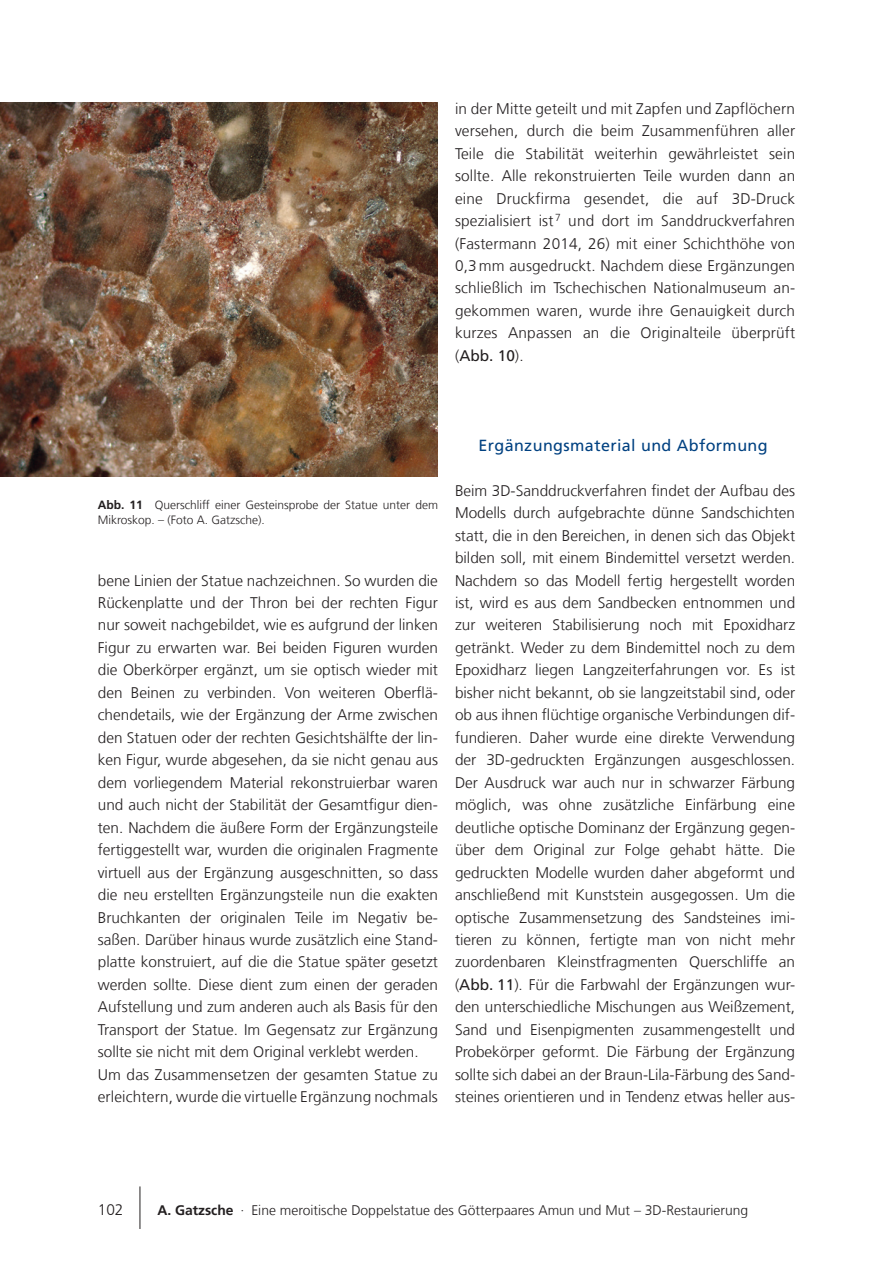
<style>
.page{position:relative;width:893px;height:1263px;background:#fff}
.page>*{position:absolute;margin:0;border:0;box-sizing:border-box;transform-origin:0 0}
.RA_Überschrift_1{font:16.2px "Frutiger LT Com";letter-spacing:.025em;color:#014181}
.RA_Text_10_25_Raster{font:300 15.3px/22.5px "Frutiger LT Com";letter-spacing:.01em;color:#231f20;text-align:justify}
.t1{font:300 13.8px "Frutiger LT Com";color:#231f20}
.RA_BU{font:300 12px/15.5px "Frutiger LT Com";color:#231f20}
.s1{font-weight:400}
.s2{font-weight:700}
</style>
<div class="page">
<hr style="left:140px;top:1186px;width:1px;height:43px;background:#231f20">
<img style="left:0;top:102px;width:438px;height:374px">
<p class="RA_Text_10_25_Raster" style="left:455px;top:97px;width:342px">in der Mitte geteilt und mit Zapfen und Zapflöchern versehen, durch die beim Zusammenführen aller Teile die Stabilität weiterhin gewährleistet sein sollte. Alle rekonstruierten Teile wurden dann an eine Druckfirma gesendet, die auf 3D-Druck spezialisiert ist <sup>7</sup> und dort im Sanddruckverfahren (Fastermann 2014, 26) mit einer Schichthöhe von 0,3 mm ausgedruckt. Nachdem diese Ergänzungen schließlich im Tschechischen Nationalmuseum an&shy;gekommen waren, wurde ihre Genauigkeit durch kurzes Anpassen an die Originalteile überprüft (<span class="s1">Abb. 10</span>).</p>
<p class="RA_BU" style="left:98px;top:497px;width:342px"><span class="s2">Abb. 11</span> Querschliff einer Gesteinsprobe der Statue unter dem<br>Mikroskop. – (Foto A. Gatzsche).</p>
<p class="RA_Text_10_25_Raster" style="left:98px;top:569px;width:342px">bene Linien der Statue nachzeichnen. So wurden die Rückenplatte und der Thron bei der rechten Figur nur soweit nachgebildet, wie es aufgrund der linken Figur zu erwarten war. Bei beiden Figuren wurden die Oberkörper ergänzt, um sie optisch wieder mit den Beinen zu verbinden. Von weiteren Oberflä&shy;chendetails, wie der Ergänzung der Arme zwischen den Statuen oder der rechten Gesichtshälfte der lin&shy;ken Figur, wurde abgesehen, da sie nicht genau aus dem vorliegendem Material rekonstruierbar waren und auch nicht der Stabilität der Gesamtfigur dien&shy;ten. Nachdem die äußere Form der Ergänzungsteile fertiggestellt war, wurden die originalen Fragmente virtuell aus der Ergänzung ausgeschnitten, so dass die neu erstellten Ergänzungsteile nun die exakten Bruchkanten der originalen Teile im Negativ be&shy;saßen. Darüber hinaus wurde zusätzlich eine Stand&shy;platte konstruiert, auf die die Statue später gesetzt werden sollte. Diese dient zum einen der geraden Aufstellung und zum anderen auch als Basis für den Transport der Statue. Im Gegensatz zur Ergänzung sollte sie nicht mit dem Original verklebt werden.</p>
<p class="RA_Text_10_25_Raster" style="left:98px;top:1063px;width:342px">Um das Zusammensetzen der gesamten Statue zu erleichtern, wurde die virtuelle Ergänzung nochmals</p>
<p class="RA_Überschrift_1" style="left:478px;top:436px;width:291px">Ergänzungsmaterial und Abformung</p>
<p class="RA_Text_10_25_Raster" style="left:455px;top:479px;width:342px">Beim 3D-Sanddruckverfahren findet der Aufbau des Modells durch aufgebrachte dünne Sandschichten statt, die in den Bereichen, in denen sich das Objekt bilden soll, mit einem Bindemittel versetzt werden.<br>Nachdem so das Modell fertig hergestellt worden ist, wird es aus dem Sandbecken entnommen und zur weiteren Stabilisierung noch mit Epoxidharz getränkt. Weder zu dem Bindemittel noch zu dem Epoxidharz liegen Langzeiterfahrungen vor. Es ist bisher nicht bekannt, ob sie langzeitstabil sind, oder ob aus ihnen flüchtige organische Verbindungen dif&shy;fundieren. Daher wurde eine direkte Verwendung der 3D-gedruckten Ergänzungen ausgeschlossen.<br>Der Ausdruck war auch nur in schwarzer Färbung möglich, was ohne zusätzliche Einfärbung eine deutliche optische Dominanz der Ergänzung gegen&shy;über dem Original zur Folge gehabt hätte. Die gedruckten Modelle wurden daher abgeformt und anschließend mit Kunststein ausgegossen. Um die optische Zusammensetzung des Sandsteines imi&shy;tieren zu können, fertigte man von nicht mehr zuordenbaren Kleinstfragmenten Querschliffe an (<span class="s1">Abb. 11</span>). Für die Farbwahl der Ergänzungen wur&shy;den unterschiedliche Mischungen aus Weißzement, Sand und Eisenpigmenten zusammengestellt und Probekörper geformt. Die Färbung der Ergänzung sollte sich dabei an der Braun-Lila-Färbung des Sand&shy;steines orientieren und in Tendenz etwas heller aus-</p>
<p class="RA_Text_10_25_Raster" style="left:98px;top:1198px;width:27px">102</p>
<p class="t1" style="left:157px;top:1202px;width:592px"><span class="s2">A. Gatzsche</span> · Eine meroitische Doppelstatue des Götterpaares Amun und Mut – 3D-Restaurierung</p>
</div>
